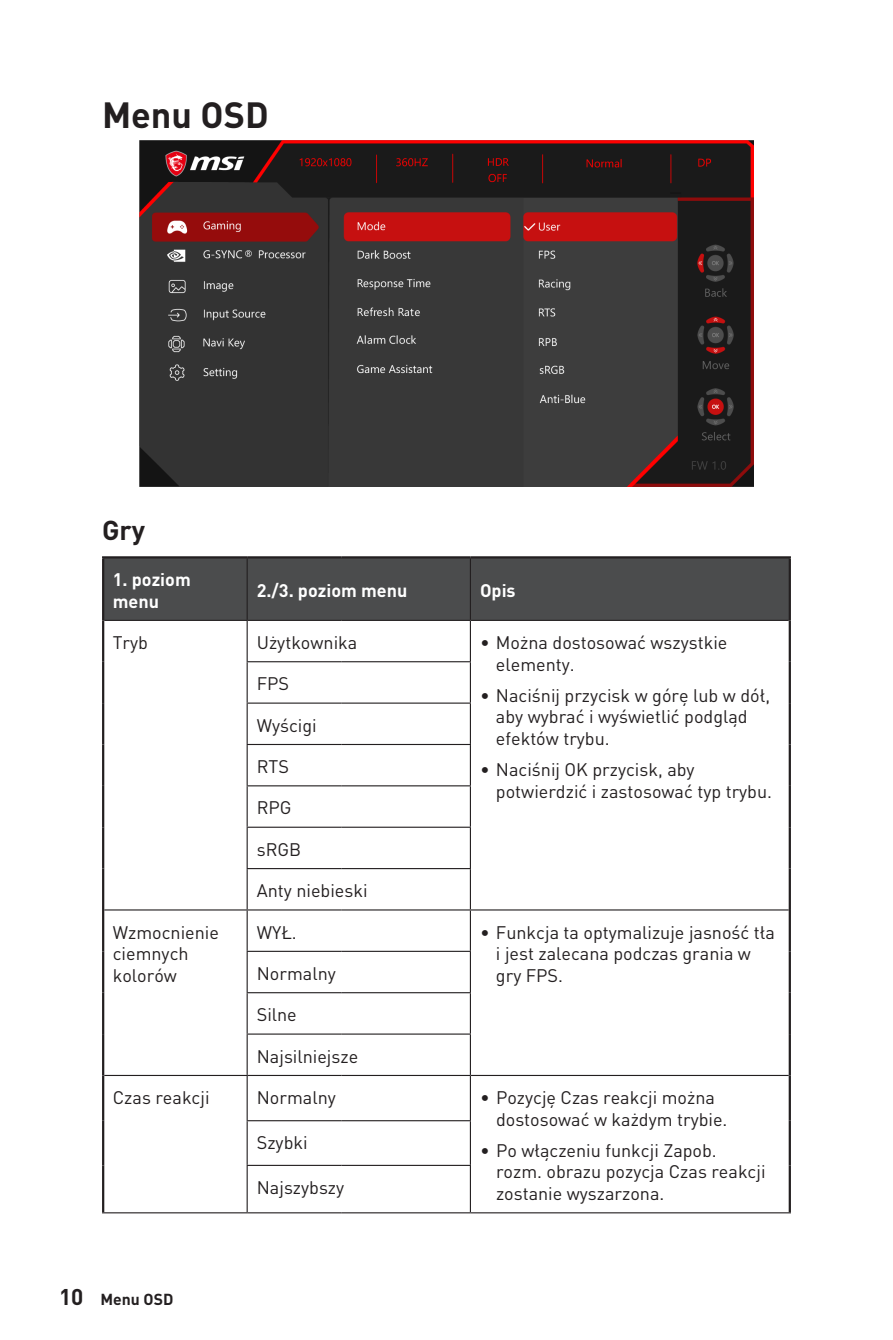
<style>
.page{position:relative;width:893px;height:1340px;background:#fff}
.page>*{position:absolute;margin:0;border:0;box-sizing:border-box;transform-origin:0 0}
.t1{font:700 36px "MSI Din Pro Noto CJK";color:#231f20}
.t2{font:700 27px "MSI Din Pro Noto CJK";color:#231f20}
.t3{font:18px/21.6px "MSI Din Pro Noto CJK";color:#231f20}
.t4{font:700 18px/21.6px "MSI Din Pro Noto CJK";color:#fff}
.t5{font:700 15.75px "MSI Din Pro Noto CJK";color:#231f20}
.s1{font-weight:700}
.s2{font-size:22.5px}
</style>
<div class="page">
<img style="left:139px;top:141px;width:615px;height:346px">
<div style="left:104px;top:558px;width:685px;height:62px;background:#4b4c4d"></div>
<hr style="left:470px;top:662px;width:1px;height:40px;background:#231f20">
<hr style="left:470px;top:703px;width:1px;height:41px;background:#231f20">
<hr style="left:470px;top:745px;width:1px;height:40px;background:#231f20">
<hr style="left:470px;top:786px;width:1px;height:40px;background:#231f20">
<hr style="left:470px;top:827px;width:1px;height:41px;background:#231f20">
<hr style="left:470px;top:869px;width:1px;height:40px;background:#231f20">
<hr style="left:247px;top:661px;width:94px;height:1px;background:#231f20">
<hr style="left:341px;top:661px;width:130px;height:1px;background:#231f20">
<hr style="left:247px;top:702px;width:94px;height:1px;background:#231f20">
<hr style="left:341px;top:702px;width:130px;height:1px;background:#231f20">
<hr style="left:247px;top:744px;width:94px;height:1px;background:#231f20">
<hr style="left:341px;top:744px;width:130px;height:1px;background:#231f20">
<hr style="left:247px;top:785px;width:94px;height:1px;background:#231f20">
<hr style="left:341px;top:785px;width:130px;height:1px;background:#231f20">
<hr style="left:247px;top:826px;width:94px;height:1px;background:#231f20">
<hr style="left:341px;top:826px;width:130px;height:1px;background:#231f20">
<hr style="left:247px;top:868px;width:94px;height:1px;background:#231f20">
<hr style="left:341px;top:868px;width:130px;height:1px;background:#231f20">
<hr style="left:247px;top:909px;width:94px;height:1px;background:#231f20">
<hr style="left:247px;top:910px;width:1px;height:40px;background:#231f20">
<hr style="left:341px;top:909px;width:129px;height:1px;background:#231f20">
<hr style="left:470px;top:910px;width:1px;height:40px;background:#231f20">
<hr style="left:247px;top:950px;width:94px;height:1px;background:#231f20">
<hr style="left:247px;top:951px;width:1px;height:41px;background:#231f20">
<hr style="left:341px;top:950px;width:130px;height:1px;background:#231f20">
<hr style="left:470px;top:951px;width:1px;height:41px;background:#231f20">
<hr style="left:247px;top:992px;width:94px;height:1px;background:#231f20">
<hr style="left:247px;top:993px;width:1px;height:40px;background:#231f20">
<hr style="left:341px;top:992px;width:130px;height:1px;background:#231f20">
<hr style="left:470px;top:993px;width:1px;height:40px;background:#231f20">
<hr style="left:247px;top:1033px;width:94px;height:1px;background:#231f20">
<hr style="left:247px;top:1034px;width:1px;height:40px;background:#231f20">
<hr style="left:341px;top:1033px;width:130px;height:1px;background:#231f20">
<hr style="left:470px;top:1034px;width:1px;height:40px;background:#231f20">
<hr style="left:104px;top:1074px;width:143px;height:2px;background:#231f20">
<hr style="left:247px;top:1074px;width:94px;height:2px;background:#231f20">
<hr style="left:247px;top:1076px;width:1px;height:44px;background:#231f20">
<hr style="left:341px;top:1074px;width:129px;height:2px;background:#231f20">
<hr style="left:470px;top:1074px;width:319px;height:2px;background:#231f20">
<hr style="left:470px;top:1076px;width:1px;height:44px;background:#231f20">
<hr style="left:247px;top:1120px;width:94px;height:1px;background:#231f20">
<hr style="left:247px;top:1121px;width:1px;height:43px;background:#231f20">
<hr style="left:341px;top:1120px;width:130px;height:1px;background:#231f20">
<hr style="left:470px;top:1121px;width:1px;height:43px;background:#231f20">
<hr style="left:247px;top:1164px;width:94px;height:1px;background:#231f20">
<hr style="left:247px;top:1165px;width:1px;height:47px;background:#231f20">
<hr style="left:341px;top:1164px;width:130px;height:1px;background:#231f20">
<hr style="left:470px;top:1165px;width:1px;height:47px;background:#231f20">
<hr style="left:102px;top:1212px;width:145px;height:1px;background:#231f20">
<hr style="left:247px;top:1212px;width:94px;height:1px;background:#231f20">
<hr style="left:341px;top:1212px;width:129px;height:1px;background:#231f20">
<hr style="left:470px;top:1212px;width:321px;height:1px;background:#231f20">
<hr style="left:247px;top:558px;width:1px;height:62px;background:#231f20">
<hr style="left:470px;top:558px;width:1px;height:62px;background:#231f20">
<hr style="left:104px;top:620px;width:143px;height:1px;background:#231f20">
<hr style="left:247px;top:620px;width:94px;height:1px;background:#231f20">
<hr style="left:341px;top:620px;width:129px;height:1px;background:#231f20">
<hr style="left:470px;top:620px;width:319px;height:1px;background:#231f20">
<hr style="left:247px;top:621px;width:1px;height:40px;background:#231f20">
<hr style="left:247px;top:662px;width:1px;height:40px;background:#231f20">
<hr style="left:247px;top:703px;width:1px;height:41px;background:#231f20">
<hr style="left:247px;top:745px;width:1px;height:40px;background:#231f20">
<hr style="left:247px;top:786px;width:1px;height:40px;background:#231f20">
<hr style="left:247px;top:827px;width:1px;height:41px;background:#231f20">
<hr style="left:247px;top:869px;width:1px;height:40px;background:#231f20">
<hr style="left:104px;top:909px;width:143px;height:1px;background:#231f20">
<hr style="left:470px;top:621px;width:1px;height:40px;background:#231f20">
<hr style="left:470px;top:909px;width:319px;height:1px;background:#231f20">
<hr style="left:102px;top:620px;width:2px;height:41px;background:#231f20">
<hr style="left:102px;top:661px;width:2px;height:42px;background:#231f20">
<hr style="left:102px;top:703px;width:2px;height:41px;background:#231f20">
<hr style="left:102px;top:744px;width:2px;height:41px;background:#231f20">
<hr style="left:102px;top:785px;width:2px;height:42px;background:#231f20">
<hr style="left:102px;top:827px;width:2px;height:41px;background:#231f20">
<hr style="left:102px;top:868px;width:2px;height:42px;background:#231f20">
<hr style="left:789px;top:620px;width:2px;height:41px;background:#231f20">
<hr style="left:789px;top:661px;width:2px;height:42px;background:#231f20">
<hr style="left:789px;top:703px;width:2px;height:41px;background:#231f20">
<hr style="left:789px;top:744px;width:2px;height:41px;background:#231f20">
<hr style="left:789px;top:785px;width:2px;height:42px;background:#231f20">
<hr style="left:789px;top:827px;width:2px;height:41px;background:#231f20">
<hr style="left:789px;top:868px;width:2px;height:42px;background:#231f20">
<hr style="left:102px;top:910px;width:2px;height:41px;background:#231f20">
<hr style="left:102px;top:951px;width:2px;height:41px;background:#231f20">
<hr style="left:102px;top:992px;width:2px;height:42px;background:#231f20">
<hr style="left:102px;top:1034px;width:2px;height:41px;background:#231f20">
<hr style="left:789px;top:910px;width:2px;height:41px;background:#231f20">
<hr style="left:789px;top:951px;width:2px;height:41px;background:#231f20">
<hr style="left:789px;top:992px;width:2px;height:42px;background:#231f20">
<hr style="left:789px;top:1034px;width:2px;height:41px;background:#231f20">
<hr style="left:102px;top:1075px;width:2px;height:45px;background:#231f20">
<hr style="left:102px;top:1120px;width:2px;height:45px;background:#231f20">
<hr style="left:102px;top:1165px;width:2px;height:47px;background:#231f20">
<hr style="left:789px;top:1075px;width:2px;height:45px;background:#231f20">
<hr style="left:789px;top:1120px;width:2px;height:45px;background:#231f20">
<hr style="left:789px;top:1165px;width:2px;height:47px;background:#231f20">
<hr style="left:102px;top:556px;width:145px;height:2px;background:#231f20">
<hr style="left:102px;top:558px;width:2px;height:62px;background:#231f20">
<hr style="left:247px;top:556px;width:94px;height:2px;background:#231f20">
<hr style="left:341px;top:556px;width:129px;height:2px;background:#231f20">
<hr style="left:470px;top:556px;width:321px;height:2px;background:#231f20">
<hr style="left:789px;top:558px;width:2px;height:62px;background:#231f20">
<h1 class="t1" style="left:102px;top:94px;width:168px">Menu OSD</h1>
<h2 class="t2" style="left:102px;top:515px;width:45px">Gry</h2>
<p class="t4" style="left:113px;top:569px;width:80px">1. poziom menu</p>
<p class="t4" style="left:257px;top:580px;width:152px">2./3. poziom menu</p>
<p class="t4" style="left:480px;top:580px;width:37px">Opis</p>
<p class="t3" style="left:113px;top:632px;width:37px">Tryb</p>
<p class="t3" style="left:257px;top:632px;width:102px">Użytkownika</p>
<p class="t3" style="left:496px;top:632px;width:233px;text-indent:-16px"><span class="s1">∙</span> Można dostosować wszystkie elementy.</p>
<p class="t3" style="left:496px;top:684px;width:276px;text-indent:-16px"><span class="s1">∙</span> Naciśnij przycisk w górę lub w dół, aby wybrać i wyświetlić podgląd efektów trybu.</p>
<p class="t3" style="left:496px;top:759px;width:278px;text-indent:-16px"><span class="s1">∙</span> Naciśnij OK przycisk, aby potwierdzić i zastosować typ trybu.</p>
<p class="t3" style="left:257px;top:673px;width:34px">FPS</p>
<p class="t3" style="left:257px;top:714px;width:62px">Wyścigi</p>
<p class="t3" style="left:257px;top:756px;width:34px">RTS</p>
<p class="t3" style="left:257px;top:797px;width:36px">RPG</p>
<p class="t3" style="left:257px;top:838px;width:46px">sRGB</p>
<p class="t3" style="left:257px;top:880px;width:112px">Anty niebieski</p>
<p class="t3" style="left:113px;top:921px;width:108px">Wzmocnienie ciemnych kolorów</p>
<p class="t3" style="left:257px;top:921px;width:41px">WYŁ.</p>
<p class="t3" style="left:480px;top:921px;width:296px;text-align:center"><span class="s1">∙</span> Funkcja ta optymalizuje jasność tła i jest zalecana podczas grania w</p>
<p class="t3" style="left:257px;top:962px;width:81px">Normalny</p>
<p class="t3" style="left:496px;top:964px;width:69px">gry FPS.</p>
<p class="t3" style="left:257px;top:1004px;width:42px">Silne</p>
<p class="t3" style="left:257px;top:1045px;width:103px">Najsilniejsze</p>
<p class="t3" style="left:113px;top:1086px;width:98px">Czas reakcji</p>
<p class="t3" style="left:257px;top:1086px;width:81px">Normalny</p>
<p class="t3" style="left:496px;top:1086px;width:233px;text-indent:-16px"><span class="s1">∙</span> Pozycję Czas reakcji można dostosować w każdym trybie.</p>
<p class="t3" style="left:496px;top:1139px;width:271px;text-indent:-16px"><span class="s1">∙</span> Po włączeniu funkcji Zapob. rozm. obrazu pozycja Czas reakcji zostanie wyszarzona.</p>
<p class="t3" style="left:257px;top:1132px;width:52px">Szybki</p>
<p class="t3" style="left:257px;top:1176px;width:89px">Najszybszy</p>
<p class="t5" style="left:59px;top:1289px;width:116px"><span class="s2">10</span> Menu OSD</p>
</div>
